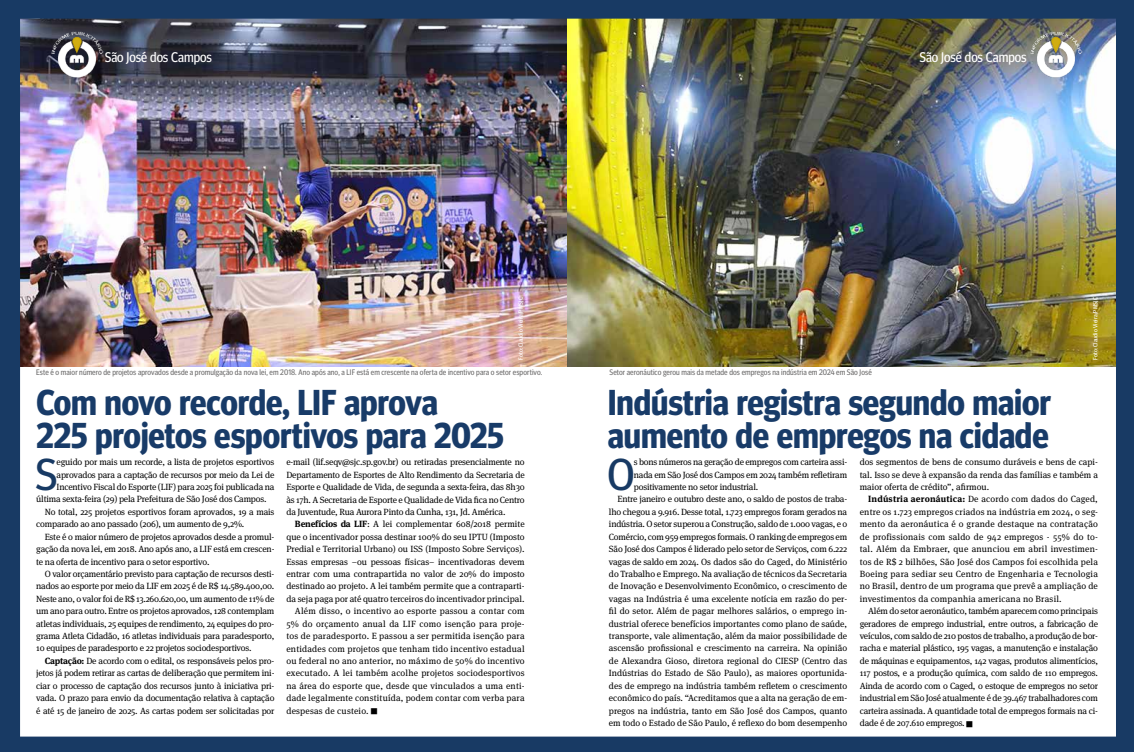
<style>
.page{position:relative;width:1134px;height:752px;background:#fff}
.page>*{position:absolute;margin:0;border:0;box-sizing:border-box;transform-origin:0 0}
.t1{font:44.6px "Meta Headline OT";color:#183a64}
.t2{font:700 36px/32px "Meta Headline OT";letter-spacing:-.005em;color:#183b68;scale:.94 1}
.t3{font:14px "Meta Headline OT";letter-spacing:-.005em;color:#fff;scale:.94 1}
.t4{font:9px/12.4px "Meta Serif OT";letter-spacing:-.01em;color:#000;text-align:justify}
.t5{font:9px "Meta Serif OT";letter-spacing:.02em;color:#000}
.t6{font:8px "Meta Headline OT";letter-spacing:.01em;color:#706f6f;scale:.94 1}
.t7{font:6px "Meta Headline OT";letter-spacing:.015em;color:#fff}
.s1{font-weight:700}
</style>
<div class="page">
<img style="left:0;top:0;width:1134px;height:751px">
<img style="left:51px;top:30px;width:52px;height:50px">
<img style="left:1029px;top:30px;width:53px;height:50px">
<svg style="left:371px;top:708px;width:6px;height:6px"></svg>
<svg style="left:966px;top:720px;width:6px;height:6px"></svg>
<h3 class="t3" style="left:105px;top:49px;width:115px">São José dos Campos</h3>
<h3 class="t3" style="left:919px;top:49px;width:115px">São José dos Campos</h3>
<p class="t7" style="left:517px;top:360px;width:64px;rotate:-90deg">Foto: Claudio Vieira/PMSJC</p>
<p class="t7" style="left:1092px;top:360px;width:64px;rotate:-90deg">Foto: Claudio Vieira/PMSJC</p>
<p class="t6" style="left:36px;top:367px;width:540px">Este é o maior número de projetos aprovados desde a promulgação da nova lei, em 2018. Ano após ano, a LIF está em crescente na oferta de incentivo para o setor esportivo.</p>
<p class="t6" style="left:609px;top:367px;width:280px">Setor aeronáutico gerou mais da metade dos empregos na indústria em 2024 em São José</p>
<h2 class="t2" style="left:37px;top:388px;width:499px">Com novo recorde, LIF aprova<br>225 projetos esportivos para 2025</h2>
<h2 class="t2" style="left:608px;top:388px;width:473px">Indústria registra segundo maior aumento de empregos na cidade</h2>
<h1 class="t1" style="left:35px;top:447px;width:24px">S</h1>
<p class="t4" style="left:57px;top:455px;width:219px">eguido por mais um recorde, a lista de projetos esportivos</p>
<p class="t4" style="left:57px;top:468px;width:219px">aprovados para a captação de recursos por meio da Lei de</p>
<p class="t4" style="left:57px;top:480px;width:219px">Incentivo Fiscal do Esporte (LIF) para 2025 foi publicada na</p>
<p class="t4" style="left:36px;top:493px;width:232px">última sexta-feira (29) pela Prefeitura de São José dos Campos.</p>
<p class="t4" style="left:45px;top:505px;width:231px">No total, 225 projetos esportivos foram aprovados, 19 a mais</p>
<p class="t4" style="left:36px;top:517px;width:210px">comparado ao ano passado (206), um aumento de 9,2%.</p>
<p class="t4" style="left:45px;top:530px;width:231px">Este é o maior número de projetos aprovados desde a promul-</p>
<p class="t4" style="left:36px;top:542px;width:240px">gação da nova lei, em 2018. Ano após ano, a LIF está em crescen-</p>
<p class="t4" style="left:36px;top:555px;width:175px">te na oferta de incentivo para o setor esportivo.</p>
<p class="t4" style="left:45px;top:567px;width:231px">O valor orçamentário previsto para captação de recursos desti-</p>
<p class="t4" style="left:36px;top:579px;width:240px">nados ao esporte por meio da LIF em 2025 é de R$ 14.589.400,00.</p>
<p class="t4" style="left:36px;top:592px;width:240px">Neste ano, o valor foi de R$ 13.260.620,00, um aumento de 11% de</p>
<p class="t4" style="left:36px;top:604px;width:240px">um ano para outro. Entre os projetos aprovados, 128 contemplam</p>
<p class="t4" style="left:36px;top:617px;width:240px">atletas individuais, 25 equipes de rendimento, 24 equipes do pro-</p>
<p class="t4" style="left:36px;top:629px;width:240px">grama Atleta Cidadão, 16 atletas individuais para paradesporto,</p>
<p class="t4" style="left:36px;top:641px;width:217px">10 equipes de paradesporto e 22 projetos sociodesportivos.</p>
<p class="t4" style="left:45px;top:654px;width:231px"><span class="s1">Captação:</span> De acordo com o edital, os responsáveis pelos pro-</p>
<p class="t4" style="left:36px;top:666px;width:240px">jetos já podem retirar as cartas de deliberação que permitem ini-</p>
<p class="t4" style="left:36px;top:679px;width:240px">ciar o processo de captação dos recursos junto à iniciativa pri-</p>
<p class="t4" style="left:36px;top:691px;width:240px">vada. O prazo para envio da documentação relativa à captação</p>
<p class="t4" style="left:36px;top:703px;width:240px">é até 15 de janeiro de 2025. As cartas podem ser solicitadas por</p>
<p class="t4" style="left:286px;top:455px;width:240px">e-mail (lif.seqv@sjc.sp.gov.br) ou retiradas presencialmente no Departamento de Esportes de Alto Rendimento da Secretaria de Esporte e Qualidade de Vida, de segunda a sexta-feira, das 8h30 às 17h. A Secretaria de Esporte e Qualidade de Vida fica no Centro da Juventude, Rua Aurora Pinto da Cunha, 131, Jd. América.</p>
<p class="t4" style="left:295px;top:517px;width:231px"><span class="s1">Benefícios da LIF</span>: A lei complementar 608/2018 permite</p>
<p class="t4" style="left:286px;top:530px;width:240px">que o incentivador possa destinar 100% do seu IPTU (Imposto</p>
<p class="t4" style="left:286px;top:542px;width:240px">Predial e Territorial Urbano) ou ISS (Imposto Sobre Serviços).</p>
<p class="t4" style="left:286px;top:555px;width:240px">Essas empresas –ou pessoas físicas– incentivadoras devem</p>
<p class="t4" style="left:286px;top:567px;width:240px">entrar com uma contrapartida no valor de 20% do imposto</p>
<p class="t4" style="left:286px;top:579px;width:240px">destinado ao projeto. A lei também permite que a contraparti-</p>
<p class="t4" style="left:286px;top:592px;width:240px">da seja paga por até quatro terceiros do incentivador principal.</p>
<p class="t5" style="left:295px;top:605px;width:231px">Além disso, o incentivo ao esporte passou a contar com</p>
<p class="t5" style="left:286px;top:617px;width:240px">5% do orçamento anual da LIF como isenção para proje-</p>
<p class="t5" style="left:286px;top:630px;width:240px">tos de paradesporto. E passou a ser permitida isenção para</p>
<p class="t5" style="left:286px;top:642px;width:240px">entidades com projetos que tenham tido incentivo estadual</p>
<p class="t5" style="left:286px;top:654px;width:240px">ou federal no ano anterior, no máximo de 50% do incentivo</p>
<p class="t5" style="left:286px;top:667px;width:240px">executado. A lei também acolhe projetos sociodesportivos</p>
<p class="t5" style="left:286px;top:679px;width:240px">na área do esporte que, desde que vinculados a uma enti-</p>
<p class="t5" style="left:286px;top:692px;width:240px">dade legalmente constituída, podem contar com verba para</p>
<p class="t5" style="left:286px;top:704px;width:84px">despesas de custeio.</p>
<h1 class="t1" style="left:608px;top:447px;width:29px">O</h1>
<p class="t4" style="left:634px;top:455px;width:215px">s bons números na geração de empregos com carteira assi-</p>
<p class="t4" style="left:634px;top:468px;width:215px">nada em São José dos Campos em 2024 também refletiram</p>
<p class="t4" style="left:634px;top:480px;width:126px">positivamente no setor industrial.</p>
<p class="t4" style="left:617px;top:493px;width:231px">Entre janeiro e outubro deste ano, o saldo de postos de traba-</p>
<p class="t4" style="left:609px;top:505px;width:240px">lho chegou a 9.916. Desse total, 1.723 empregos foram gerados na</p>
<p class="t4" style="left:609px;top:517px;width:240px">indústria. O setor superou a Construção, saldo de 1.000 vagas, e o</p>
<p class="t4" style="left:609px;top:530px;width:240px">Comércio, com 959 empregos formais. O ranking de empregos em</p>
<p class="t4" style="left:609px;top:542px;width:240px">São José dos Campos é liderado pelo setor de Serviços, com 6.222</p>
<p class="t4" style="left:609px;top:555px;width:240px">vagas de saldo em 2024. Os dados são do Caged, do Ministério</p>
<p class="t4" style="left:609px;top:567px;width:240px">do Trabalho e Emprego. Na avaliação de técnicos da Secretaria</p>
<p class="t4" style="left:609px;top:579px;width:240px">de Inovação e Desenvolvimento Econômico, o crescimento de</p>
<p class="t4" style="left:609px;top:592px;width:240px">vagas na Indústria é uma excelente notícia em razão do per-</p>
<p class="t4" style="left:609px;top:604px;width:240px">fil do setor. Além de pagar melhores salários, o emprego in-</p>
<p class="t4" style="left:609px;top:617px;width:240px">dustrial oferece benefícios importantes como plano de saúde,</p>
<p class="t4" style="left:609px;top:629px;width:240px">transporte, vale alimentação, além da maior possibilidade de</p>
<p class="t4" style="left:609px;top:641px;width:240px">ascensão profissional e crescimento na carreira. Na opinião</p>
<p class="t4" style="left:609px;top:654px;width:240px">de Alexandra Gioso, diretora regional do CIESP (Centro das</p>
<p class="t4" style="left:609px;top:666px;width:240px">Indústrias do Estado de São Paulo), as maiores oportunida-</p>
<p class="t4" style="left:609px;top:679px;width:240px">des de emprego na indústria também refletem o crescimento</p>
<p class="t4" style="left:609px;top:691px;width:240px">econômico do país. “Acreditamos que a alta na geração de em-</p>
<p class="t4" style="left:609px;top:703px;width:240px">pregos na indústria, tanto em São José dos Campos, quanto</p>
<p class="t4" style="left:609px;top:716px;width:240px">em todo o Estado de São Paulo, é reflexo do bom desempenho</p>
<p class="t4" style="left:860px;top:455px;width:240px">dos segmentos de bens de consumo duráveis e bens de capi&shy;tal. Isso se deve à expansão da renda das famílias e também a maior oferta de crédito”, afirmou.</p>
<p class="t4" style="left:860px;top:493px;width:240px;text-indent:9px"><span class="s1">Indústria aeronáutica:</span> De acordo com dados do Caged, entre os 1.723 empregos criados na indústria em 2024, o seg&shy;mento da aeronáutica é o grande destaque na contratação de profissionais com saldo de 942 empregos - 55% do to&shy;tal. Além da Embraer, que anunciou em abril investimen&shy;tos de R$ 2 bilhões, São José dos Campos foi escolhida pela Boeing para sediar seu Centro de Engenharia e Tecnologia no Brasil, dentro de um programa que prevê a ampliação de investimentos da companhia americana no Brasil.</p>
<p class="t4" style="left:860px;top:604px;width:240px;text-indent:9px">Além do setor aeronáutico, também aparecem como principais geradores de emprego industrial, entre outros, a fabricação de veículos, com saldo de 210 postos de trabalho, a produção de bor&shy;racha e material plástico, 195 vagas, a manutenção e instalação de máquinas e equipamentos, 142 vagas, produtos alimentícios, 117 postos, e a produção química, com saldo de 110 empregos.<br>Ainda de acordo com o Caged, o estoque de empregos no setor industrial em São José atualmente é de 39.467 trabalhadores com carteira assinada. A quantidade total de empregos formais na ci&shy;dade é de 207.610 empregos.</p>
</div>
